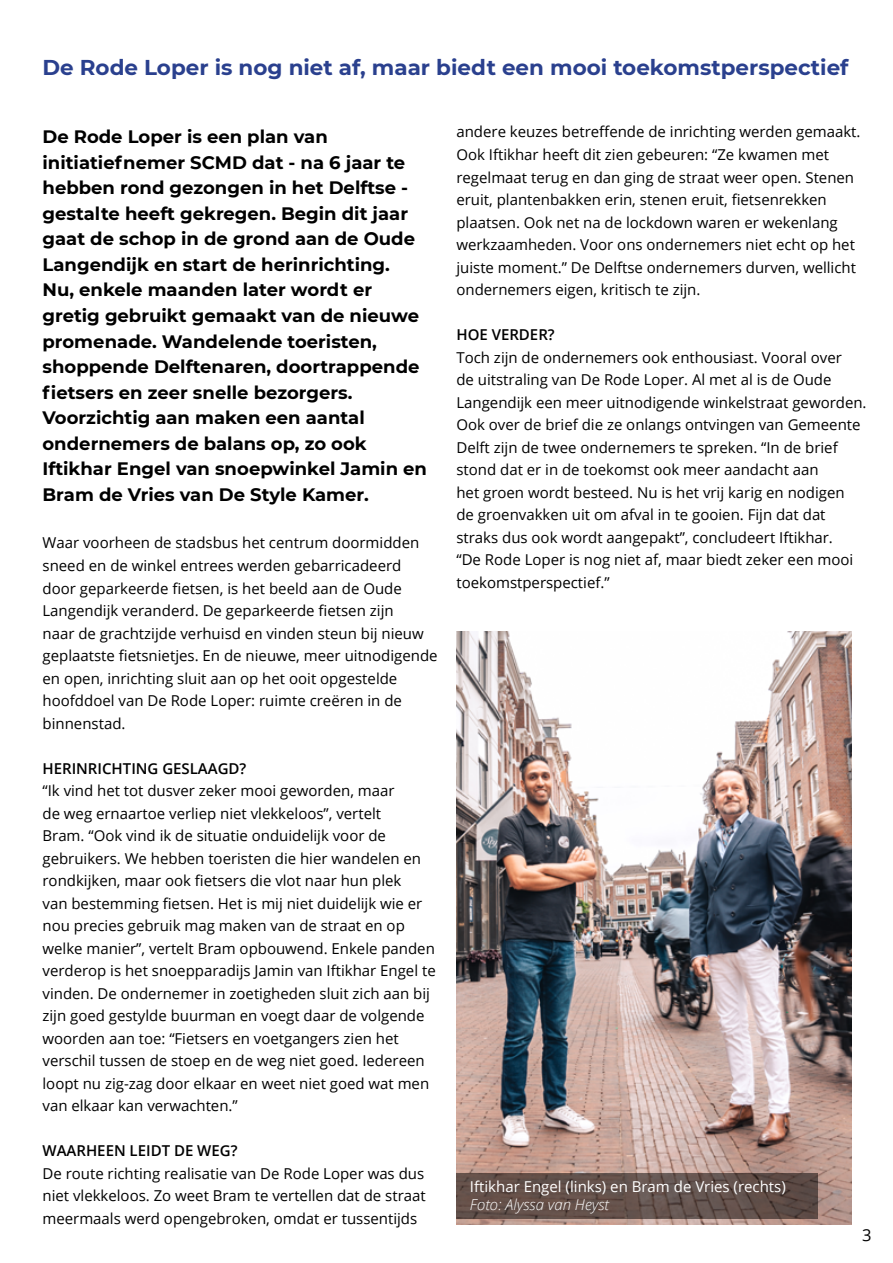
<style>
.page{position:relative;width:893px;height:1263px;background:#fff}
.page>*{position:absolute;margin:0;border:0;box-sizing:border-box;transform-origin:0 0}
.t1{font:700 21.45px "Montserrat";color:#2a408e}
.t2{font:700 18px/25.5px "Montserrat";color:#000}
.t3{font:16.5px "Open Sans";color:#000}
.t4{font:15px/22.5px "Open Sans";color:#000}
.t5{font:600 15px "Open Sans";color:#000}
.t6{font:15px "Open Sans";color:#fff}
.t7{font:italic 300 15px "Open Sans";color:#fff}
</style>
<div class="page">
<img style="left:456px;top:631px;width:396px;height:593px">
<svg style="left:456px;top:1174px;width:362px;height:45px;background:#604e49"></svg>
<h1 class="t1" style="left:43px;top:52px;width:807px">De Rode Loper is nog niet af, maar biedt een mooi toekomstperspectief</h1>
<p class="t2" style="left:43px;top:123px;width:386px">De Rode Loper is een plan van initiatiefnemer SCMD dat - na 6 jaar te hebben rond gezongen in het Delftse - gestalte heeft gekregen. Begin dit jaar gaat de schop in de grond aan de Oude Langendijk en start de herinrichting.<br>Nu, enkele maanden later wordt er gretig gebruikt gemaakt van de nieuwe promenade. Wandelende toeristen, shoppende Delftenaren, doortrappende fietsers en zeer snelle bezorgers.<br>Voorzichtig aan maken een aantal ondernemers de balans op, zo ook Iftikhar Engel van snoepwinkel Jamin en Bram de Vries van De Style Kamer.</p>
<p class="t4" style="left:43px;top:531px;width:397px">Waar voorheen de stadsbus het centrum doormidden sneed en de winkel entrees werden gebarricadeerd door geparkeerde fietsen, is het beeld aan de Oude Langendijk veranderd. De geparkeerde fietsen zijn<br>naar de grachtzijde verhuisd en vinden steun bij nieuw geplaatste fietsnietjes. En de nieuwe, meer uitnodigende en open, inrichting sluit aan op het ooit opgestelde hoofddoel van De Rode Loper: ruimte creëren in de binnenstad.</p>
<p class="t5" style="left:43px;top:758px;width:205px">HERINRICHTING GESLAAGD?</p>
<p class="t4" style="left:43px;top:779px;width:395px">“Ik vind het tot dusver zeker mooi geworden, maar<br>de weg ernaartoe verliep niet vlekkeloos”, vertelt<br>Bram. “Ook vind ik de situatie onduidelijk voor de gebruikers. We hebben toeristen die hier wandelen en rondkijken, maar ook fietsers die vlot naar hun plek<br>van bestemming fietsen. Het is mij niet duidelijk wie er nou precies gebruik mag maken van de straat en op welke manier”, vertelt Bram opbouwend. Enkele panden verderop is het snoepparadijs Jamin van Iftikhar Engel te vinden. De ondernemer in zoetigheden sluit zich aan bij zijn goed gestylde buurman en voegt daar de volgende woorden aan toe: “Fietsers en voetgangers zien het verschil tussen de stoep en de weg niet goed. Iedereen loopt nu zig-zag door elkaar en weet niet goed wat men van elkaar kan verwachten.”</p>
<p class="t5" style="left:43px;top:1140px;width:196px">WAARHEEN LEIDT DE WEG?</p>
<p class="t4" style="left:43px;top:1161px;width:385px;text-align:justify">De route richting realisatie van De Rode Loper was dus niet vlekkeloos. Zo weet Bram te vertellen dat de straat meermaals werd opengebroken, omdat er tussentijds</p>
<p class="t4" style="left:456px;top:120px;width:406px">andere keuzes betreffende de inrichting werden gemaakt.<br>Ook Iftikhar heeft dit zien gebeuren: “Ze kwamen met regelmaat terug en dan ging de straat weer open. Stenen eruit, plantenbakken erin, stenen eruit, fietsenrekken plaatsen. Ook net na de lockdown waren er wekenlang werkzaamheden. Voor ons ondernemers niet echt op het juiste moment.” De Delftse ondernemers durven, wellicht ondernemers eigen, kritisch te zijn.</p>
<p class="t5" style="left:456px;top:324px;width:100px">HOE VERDER?</p>
<p class="t4" style="left:456px;top:345px;width:412px">Toch zijn de ondernemers ook enthousiast. Vooral over<br>de uitstraling van De Rode Loper. Al met al is de Oude Langendijk een meer uitnodigende winkelstraat geworden.<br>Ook over de brief die ze onlangs ontvingen van Gemeente Delft zijn de twee ondernemers te spreken. “In de brief stond dat er in de toekomst ook meer aandacht aan<br>het groen wordt besteed. Nu is het vrij karig en nodigen<br>de groenvakken uit om afval in te gooien. Fijn dat dat straks dus ook wordt aangepakt”, concludeert Iftikhar.<br>“De Rode Loper is nog niet af, maar biedt zeker een mooi toekomstperspectief.”</p>
<p class="t6" style="left:470px;top:1176px;width:317px">Iftikhar Engel (links) en Bram de Vries (rechts)</p>
<p class="t7" style="left:470px;top:1194px;width:141px">Foto: Alyssa van Heyst</p>
<p class="t3" style="left:862px;top:1224px;width:11px">3</p>
</div>
